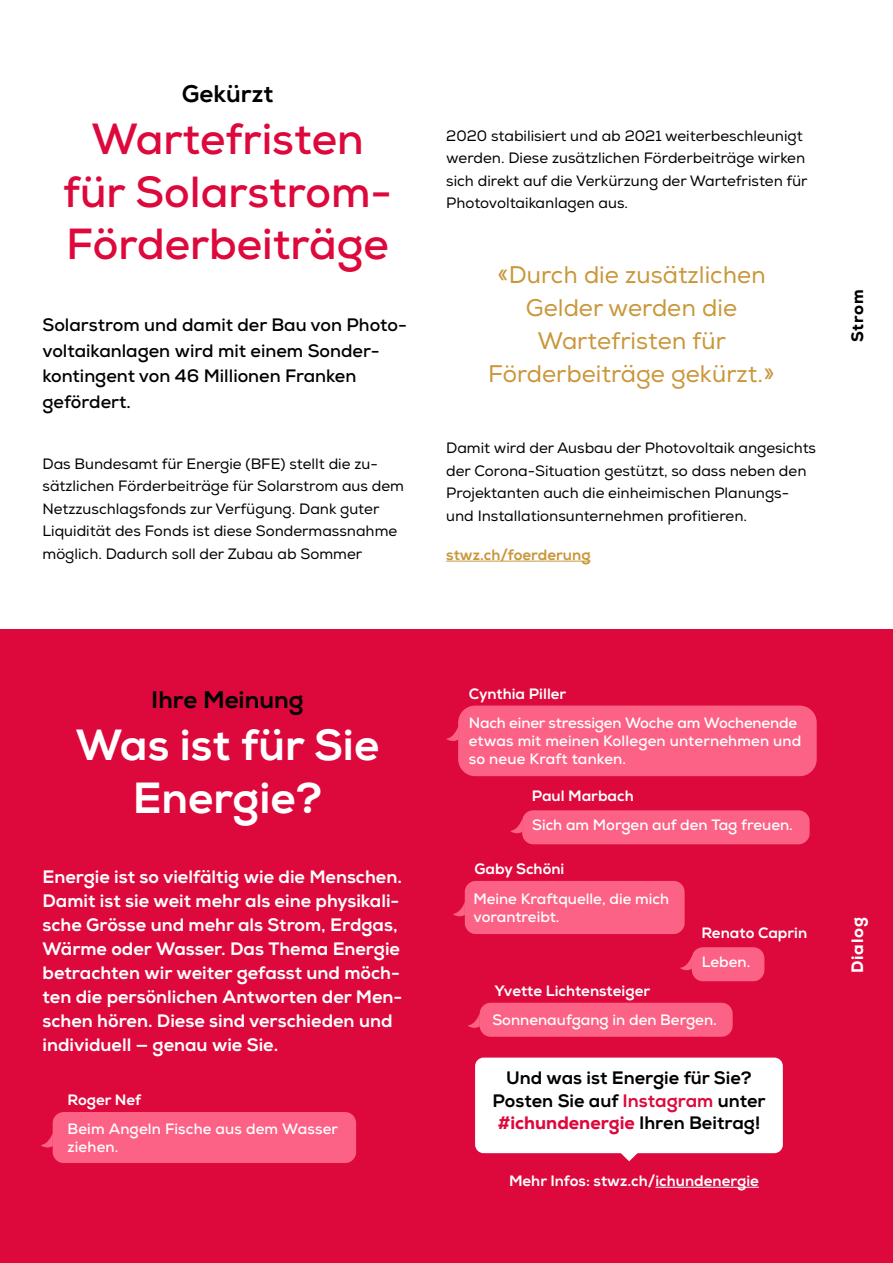
<style>
.page{position:relative;width:893px;height:1263px;background:#fff}
.page>*{position:absolute;margin:0;border:0;box-sizing:border-box;transform-origin:0 0}
.t1{font:700 43.5px/52.5px "Nexa";color:#dd083b;text-align:center}
.t2{font:800 43.5px/52.5px "Nexa";color:#fff;text-align:center}
.t3{font:24px/33px "Nexa";color:#c9973a;text-align:center}
.t4{font:800 24px "Nexa";color:#000}
.t5{font:800 18px/24px "Nexa";color:#fff}
.t6{font:700 18px/25.5px "Nexa";color:#000}
.t7{font:800 18px/22.5px "Nexa";color:#000;text-align:center}
.t8{font:800 16.5px "Nexa";letter-spacing:.05em;color:#fff}
.t9{font:800 16.5px "Nexa";letter-spacing:.045em;color:#000}
.t10{font:15px/22.5px "Nexa";color:#000}
.t11{font:700 15px/18px "Nexa";color:#fff}
.t12{font:800 15px "Nexa";color:#fff}
.t13{font:800 15px "Nexa";color:#c9973a}
.s1{color:#dd083b}
</style>
<div class="page">
<div style="left:0;top:629px;width:893px;height:634px;background:#dd083b"></div>
<div style="left:475px;top:1057px;width:308px;height:96px;background:#fff;border-radius:9px"></div>
<svg style="left:619px;top:1153px;width:20px;height:8px"></svg>
<hr style="left:655px;top:1187px;width:104px;height:1px;background:#fff">
<div style="left:465px;top:881px;width:220px;height:53px;background:#fc6285;border-radius:11px"></div>
<svg style="left:453px;top:902px;width:12px;height:15px"></svg>
<hr style="left:446px;top:561px;width:145px;height:1px;background:#c9973a">
<div style="left:480px;top:1003px;width:253px;height:34px;background:#fc6285;border-radius:11px"></div>
<svg style="left:468px;top:1013px;width:12px;height:15px"></svg>
<div style="left:53px;top:1112px;width:303px;height:51px;background:#fc6285;border-radius:11px"></div>
<svg style="left:41px;top:1133px;width:12px;height:15px"></svg>
<div style="left:692px;top:947px;width:72px;height:34px;background:#fc6285;border-radius:11px"></div>
<svg style="left:680px;top:956px;width:12px;height:15px"></svg>
<div style="left:522px;top:810px;width:288px;height:34px;background:#fc6285;border-radius:11px"></div>
<svg style="left:510px;top:820px;width:12px;height:14px"></svg>
<div style="left:458px;top:706px;width:359px;height:70px;background:#fc6285;border-radius:17px"></div>
<svg style="left:446px;top:727px;width:12px;height:14px"></svg>
<h2 class="t4" style="left:182px;top:79px;width:93px">Gekürzt</h2>
<h1 class="t1" style="left:63px;top:113px;width:330px">Wartefristen für Solarstrom-<br>Förderbeiträge</h1>
<p class="t6" style="left:43px;top:312px;width:366px">Solarstrom und damit der Bau von Photo&shy;voltaikanlagen wird mit einem Sonder&shy;kontingent von 46 Millionen Franken gefördert.</p>
<p class="t10" style="left:43px;top:453px;width:363px">Das Bundesamt für Energie (BFE) stellt die zu&shy;sätzlichen Förderbeiträge für Solarstrom aus dem Netzzuschlagsfonds zur Verfügung. Dank guter Liquidität des Fonds ist diese Sondermassnahme möglich. Dadurch soll der Zubau ab Sommer</p>
<p class="t10" style="left:446px;top:124px;width:363px">2020 stabilisiert und ab 2021 weiterbeschleunigt werden. Diese zusätzlichen Förderbeiträge wirken sich direkt auf die Verkürzung der Wartefristen für Photovoltaikanlagen aus.</p>
<h2 class="t3" style="left:488px;top:258px;width:288px">«Durch die zusätzlichen<br>Gelder werden die<br>Wartefristen für<br>Förderbeiträge gekürzt.»</h2>
<p class="t10" style="left:446px;top:437px;width:371px">Damit wird der Ausbau der Photovoltaik angesichts der Corona-Situation gestützt, so dass neben den Projektanten auch die einheimischen Planungs&shy;und Installationsunternehmen profitieren.</p>
<p class="t13" style="left:446px;top:545px;width:146px">stwz.ch/foerderung</p>
<p class="t9" style="left:847px;top:342px;width:54px;rotate:-90deg">Strom</p>
<h2 class="t4" style="left:151px;top:685px;width:154px">Ihre Meinung</h2>
<h1 class="t2" style="left:76px;top:720px;width:305px">Was ist für Sie<br>Energie?</h1>
<p class="t5" style="left:43px;top:865px;width:361px">Energie ist so vielfältig wie die Menschen.<br>Damit ist sie weit mehr als eine physikali&shy;sche Grösse und mehr als Strom, Erdgas, Wärme oder Wasser. Das Thema Energie betrachten wir weiter gefasst und möch&shy;ten die persönlichen Antworten der Men&shy;schen hören. Diese sind verschieden und individuell — genau wie Sie.</p>
<p class="t12" style="left:68px;top:1091px;width:75px">Roger Nef</p>
<p class="t11" style="left:68px;top:1119px;width:272px">Beim Angeln Fische aus dem Wasser ziehen.</p>
<p class="t12" style="left:469px;top:684px;width:99px">Cynthia Piller</p>
<p class="t11" style="left:469px;top:714px;width:334px">Nach einer stressigen Woche am Wochenende etwas mit meinen Kollegen unternehmen und so neue Kraft tanken.</p>
<p class="t12" style="left:532px;top:787px;width:104px">Paul Marbach</p>
<p class="t11" style="left:532px;top:816px;width:262px">Sich am Morgen auf den Tag freuen.</p>
<p class="t12" style="left:474px;top:860px;width:92px">Gaby Schöni</p>
<p class="t11" style="left:473px;top:890px;width:197px">Meine Kraftquelle, die mich vorantreibt.</p>
<p class="t12" style="left:495px;top:982px;width:157px">Yvette Lichtensteiger</p>
<p class="t12" style="left:701px;top:924px;width:107px">Renato Caprin</p>
<p class="t11" style="left:702px;top:953px;width:50px">Leben.</p>
<p class="t11" style="left:492px;top:1010px;width:226px">Sonnenaufgang in den Bergen.</p>
<p class="t7" style="left:493px;top:1067px;width:275px">Und was ist Energie für Sie?<br>Posten Sie auf <span class="s1">Instagram</span> unter <span class="s1">#ichundenergie</span> Ihren Beitrag!</p>
<p class="t12" style="left:509px;top:1171px;width:251px">Mehr Infos: stwz.ch/ichundenergie</p>
<p class="t8" style="left:847px;top:973px;width:57px;rotate:-90deg">Dialog</p>
</div>
